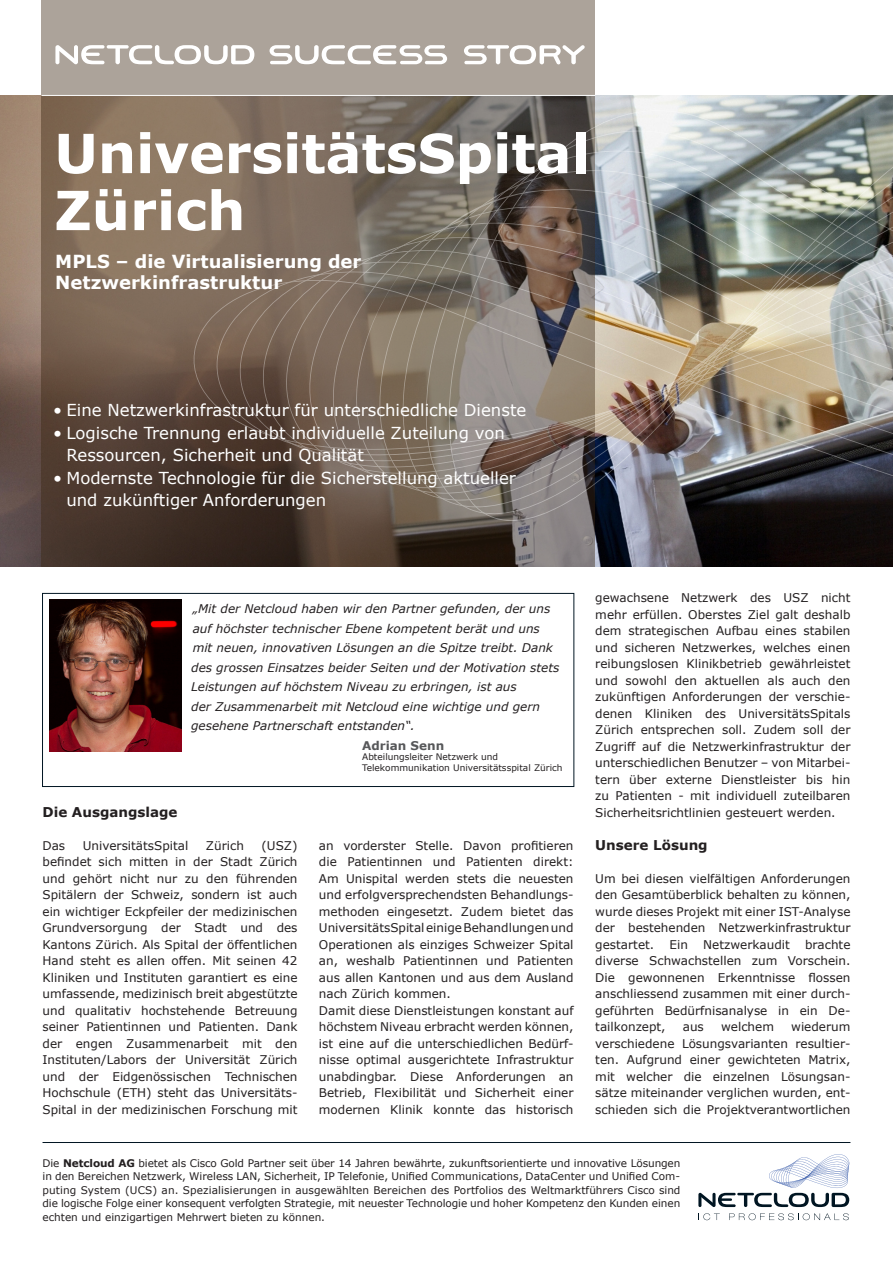
<style>
.page{position:relative;width:893px;height:1263px;background:#fff}
.page>*{position:absolute;margin:0;border:0;box-sizing:border-box;transform-origin:0 0}
.t1{font:700 54px "Verdana";letter-spacing:-.005em;color:#fff}
.t2{font:700 18px "Verdana";color:#fff}
.t3{font:16.5px "Verdana";color:#fff}
.t4{font:700 13.5px "Verdana";color:#231f20}
.t5{font:12px/16.5px "Verdana";color:#231f20;text-align:justify}
.t6{font:italic 12px/19.5px "Verdana";color:#231f20}
.t7{font:700 12px "Verdana";color:#57585a}
.t8{font:10.5px/13.5px "Verdana";color:#231f20;text-align:justify}
.t9{font:9px "Verdana";color:#231f20}
.s1{font-weight:700}
</style>
<div class="page">
<img style="left:0;top:96px;width:893px;height:471px">
<svg style="left:41px;top:0;width:554px;height:567px;background:#7d6d5f"></svg>
<svg style="left:443px;top:67px;width:450px;height:457px"></svg>
<svg style="left:426px;top:93px;width:467px;height:18px;background:#a4a6a4"></svg>
<svg style="left:399px;top:111px;width:494px;height:24px;background:#919391"></svg>
<svg style="left:373px;top:135px;width:520px;height:23px;background:#8e918e"></svg>
<svg style="left:354px;top:158px;width:539px;height:24px;background:#858783"></svg>
<img style="left:331px;top:182px;width:562px;height:24px">
<img style="left:301px;top:206px;width:592px;height:26px">
<svg style="left:278px;top:232px;width:615px;height:14px;background:#77746c"></svg>
<svg style="left:256px;top:246px;width:637px;height:12px;background:#7c7971"></svg>
<svg style="left:234px;top:258px;width:659px;height:9px;background:#79756d"></svg>
<svg style="left:212px;top:267px;width:681px;height:256px;background:#767169"></svg>
<img style="left:192px;top:280px;width:701px;height:242px">
<hr style="left:43px;top:1142px;width:807px;height:1px;background:#001522">
<hr style="left:41px;top:95px;width:554px;height:1px;background:#fff">
<div style="left:42px;top:593px;width:532px;height:194px;border:1px solid #001522"></div>
<img style="left:50px;top:600px;width:132px;height:151px">
<svg style="left:703px;top:1213px;width:17px;height:7px"></svg>
<svg style="left:729px;top:1213px;width:120px;height:7px"></svg>
<svg style="left:698px;top:1154px;width:152px;height:53px"></svg>
<svg style="left:464px;top:45px;width:121px;height:20px"></svg>
<svg style="left:270px;top:45px;width:177px;height:19px"></svg>
<svg style="left:55px;top:45px;width:199px;height:19px"></svg>
<p class="t1" style="left:54px;top:115px;width:537px">UniversitätsSpital</p>
<p class="t1" style="left:54px;top:172px;width:193px">Zürich</p>
<p class="t2" style="left:55px;top:248px;width:308px">MPLS – die Virtualisierung der</p>
<p class="t2" style="left:55px;top:270px;width:228px">Netzwerkinfrastruktur</p>
<p class="t3" style="left:53px;top:399px;width:475px">• Eine Netzwerkinfrastruktur für unterschiedliche Dienste</p>
<p class="t3" style="left:53px;top:422px;width:453px">• Logische Trennung erlaubt individuelle Zuteilung von</p>
<p class="t3" style="left:66px;top:444px;width:299px">Ressourcen, Sicherheit und Qualität</p>
<p class="t3" style="left:53px;top:467px;width:464px">• Modernste Technologie für die Sicherstellung aktueller</p>
<p class="t3" style="left:66px;top:489px;width:261px">und zukünftiger Anforderungen</p>
<p class="t6" style="left:191px;top:599px;width:370px">„Mit der Netcloud haben wir den Partner gefunden, der uns auf höchster technischer Ebene kompetent berät und uns mit neuen, innovativen Lösungen an die Spitze treibt. Dank des grossen Einsatzes beider Seiten und der Motivation stets Leistungen auf höchstem Niveau zu erbringen, ist aus</p>
<p class="t6" style="left:191px;top:696px;width:350px">der Zusammenarbeit mit Netcloud eine wichtige und gern</p>
<p class="t6" style="left:191px;top:716px;width:225px">gesehene Partnerschaft entstanden“.</p>
<p class="t7" style="left:362px;top:737px;width:84px">Adrian Senn</p>
<p class="t9" style="left:362px;top:751px;width:137px">Abteilungsleiter Netzwerk und</p>
<p class="t9" style="left:362px;top:762px;width:202px">Telekommunikation Universitätsspital Zürich</p>
<p class="t4" style="left:43px;top:802px;width:137px">Die Ausgangslage</p>
<p class="t5" style="left:43px;top:837px;width:24px">Das</p>
<p class="t5" style="left:83px;top:837px;width:107px">UniversitätsSpital</p>
<p class="t5" style="left:206px;top:837px;width:40px">Zürich</p>
<p class="t5" style="left:43px;top:837px;width:257px;text-indent:219px">(USZ) befindet sich mitten in der Stadt Zürich und gehört nicht nur zu den führenden Spitälern der Schweiz, sondern ist auch ein wichtiger Eckpfeiler der medizinischen Grundversorgung der Stadt und des Kantons Zürich. Als Spital der öffentlichen Hand steht es allen offen. Mit seinen 42<br>Kliniken und Instituten garantiert es eine umfassende, medizinisch breit abgestützte und qualitativ hochstehende Betreuung seiner Patientinnen und Patienten. Dank</p>
<p class="t5" style="left:43px;top:1035px;width:257px">der engen Zusammenarbeit mit den<br>Instituten/Labors der Universität Zürich</p>
<p class="t5" style="left:43px;top:1068px;width:257px">und der Eidgenössischen Technischen Hochschule (ETH) steht das Universitäts-Spital in der medizinischen Forschung mit</p>
<p class="t5" style="left:319px;top:837px;width:256px">an vorderster Stelle. Davon profitieren die Patientinnen und Patienten direkt:</p>
<p class="t5" style="left:319px;top:870px;width:256px">Am Unispital werden stets die neuesten</p>
<p class="t5" style="left:319px;top:887px;width:256px">und erfolgversprechendsten Behandlungs-</p>
<p class="t5" style="left:319px;top:903px;width:256px">methoden eingesetzt. Zudem bietet das</p>
<p class="t5" style="left:319px;top:920px;width:256px">UniversitätsSpital einige Behandlungen und Operationen als einziges Schweizer Spital an, weshalb Patientinnen und Patienten</p>
<p class="t5" style="left:319px;top:969px;width:256px">aus allen Kantonen und aus dem Ausland</p>
<p class="t5" style="left:319px;top:986px;width:133px">nach Zürich kommen.</p>
<p class="t5" style="left:319px;top:1002px;width:256px">Damit diese Dienstleistungen konstant auf</p>
<p class="t5" style="left:319px;top:1019px;width:256px">höchstem Niveau erbracht werden können,</p>
<p class="t5" style="left:319px;top:1035px;width:256px">ist eine auf die unterschiedlichen Bedürf-</p>
<p class="t5" style="left:319px;top:1052px;width:256px">nisse optimal ausgerichtete Infrastruktur unabdingbar. Diese Anforderungen an</p>
<p class="t5" style="left:319px;top:1085px;width:256px">Betrieb, Flexibilität und Sicherheit einer</p>
<p class="t5" style="left:319px;top:1101px;width:256px">modernen Klinik konnte das historisch</p>
<p class="t5" style="left:595px;top:590px;width:257px">gewachsene Netzwerk des USZ nicht mehr erfüllen. Oberstes Ziel galt deshalb dem strategischen Aufbau eines stabilen und sicheren Netzwerkes, welches einen</p>
<p class="t5" style="left:595px;top:656px;width:257px">reibungslosen Klinikbetrieb gewährleistet</p>
<p class="t5" style="left:595px;top:672px;width:257px">und sowohl den aktuellen als auch den zukünftigen Anforderungen der verschie&shy;denen Kliniken des UniversitätsSpitals Zürich entsprechen soll. Zudem soll der Zugriff auf die Netzwerkinfrastruktur der</p>
<p class="t5" style="left:595px;top:755px;width:257px">unterschiedlichen Benutzer – von Mitarbei&shy;tern über externe Dienstleister bis hin zu Patienten - mit individuell zuteilbaren Sicherheitsrichtlinien gesteuert werden.</p>
<p class="t4" style="left:595px;top:835px;width:114px">Unsere Lösung</p>
<p class="t5" style="left:595px;top:870px;width:257px">Um bei diesen vielfältigen Anforderungen den Gesamtüberblick behalten zu können,</p>
<p class="t5" style="left:595px;top:903px;width:257px">wurde dieses Projekt mit einer IST-Analyse der bestehenden Netzwerkinfrastruktur gestartet.</p>
<p class="t5" style="left:669px;top:936px;width:20px">Ein</p>
<p class="t5" style="left:703px;top:936px;width:88px">Netzwerkaudit</p>
<p class="t5" style="left:805px;top:936px;width:47px">brachte</p>
<p class="t5" style="left:595px;top:953px;width:257px">diverse Schwachstellen zum Vorschein.</p>
<p class="t5" style="left:595px;top:969px;width:257px">Die gewonnenen Erkenntnisse flossen</p>
<p class="t5" style="left:595px;top:986px;width:257px">anschliessend zusammen mit einer durch-</p>
<p class="t5" style="left:595px;top:1002px;width:257px">geführten Bedürfnisanalyse in ein De-</p>
<p class="t5" style="left:595px;top:1019px;width:72px">tailkonzept,</p>
<p class="t5" style="left:683px;top:1019px;width:23px">aus</p>
<p class="t5" style="left:721px;top:1019px;width:54px">welchem</p>
<p class="t5" style="left:595px;top:1019px;width:257px;text-align:right">wiederum<br>verschiedene Lösungsvarianten resultier-</p>
<p class="t5" style="left:595px;top:1052px;width:257px">ten. Aufgrund einer gewichteten Matrix,</p>
<p class="t5" style="left:595px;top:1068px;width:257px">mit welcher die einzelnen Lösungsan-</p>
<p class="t5" style="left:595px;top:1085px;width:257px">sätze miteinander verglichen wurden, ent&shy;schieden sich die Projektverantwortlichen</p>
<p class="t8" style="left:43px;top:1156px;width:639px">Die <span class="s1">Netcloud AG</span> bietet als Cisco Gold Partner seit über 14 Jahren bewährte, zukunftsorientierte und innovative Lösungen in den Bereichen Netzwerk, Wireless LAN, Sicherheit, IP Telefonie, Unified Communications, DataCenter und Unified Com&shy;puting System (UCS) an. Spezialisierungen in ausgewählten Bereichen des Portfolios des Weltmarktführers Cisco sind die logische Folge einer konsequent verfolgten Strategie, mit neuester Technologie und hoher Kompetenz den Kunden einen echten und einzigartigen Mehrwert bieten zu können.</p>
</div>
